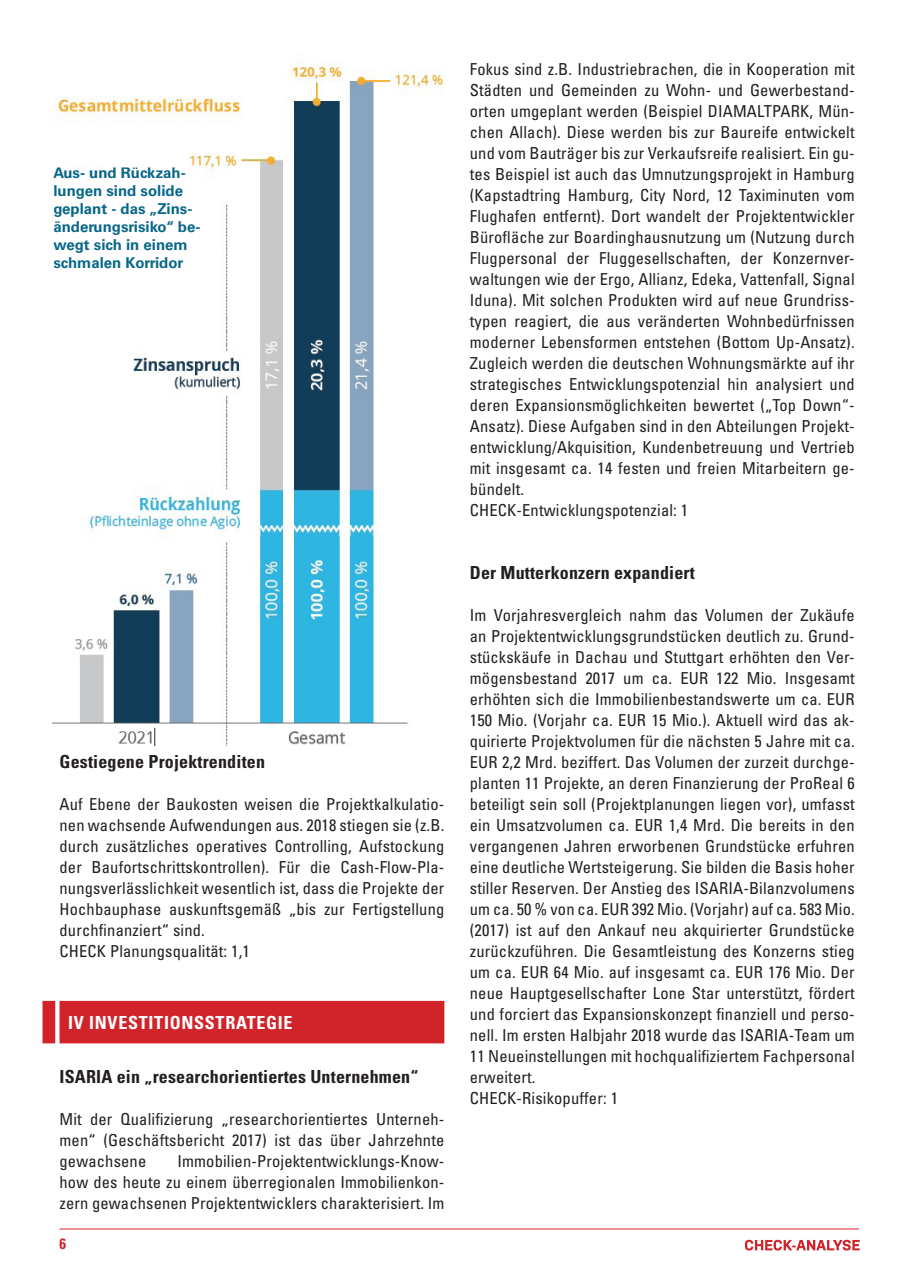
<style>
.page{position:relative;width:910px;height:1280px;background:#fff}
.page>*{position:absolute;margin:0;border:0;box-sizing:border-box;transform-origin:0 0}
.Headline_2_universe{font:700 condensed 18px "Univers LT Std";letter-spacing:.01em;color:#231f20}
.Headline_2_universe-2{font:700 condensed 18px "Univers LT Std";letter-spacing:.04em;color:#fff}
.Fließtext_1_univers{font:condensed 16.5px/21px "Univers LT Std";letter-spacing:.01em;color:#231f20;text-align:justify}
.t1{font:700 15px/18px "Univers LT Std";color:#006385}
.t2{font:700 condensed 15px "Univers LT Std";color:#d1232a}
</style>
<div class="page">
<div style="left:43px;top:1001px;width:401px;height:42px;background:#d1232a"></div>
<img style="left:53px;top:61px;width:391px;height:684px">
<div style="left:53px;top:167px;width:150px;height:130px;background:#fff"></div>
<svg style="left:53px;top:160px;width:148px;height:6px"></svg>
<svg style="left:745px;top:1240px;width:115px;height:10px"></svg>
<hr style="left:60px;top:1228px;width:799px;height:1px;background:#d1232a">
<p class="t1" style="left:53px;top:164px;width:148px">Aus- und Rückzah&shy;lungen sind solide geplant - das „Zins&shy;änderungsrisiko“ be&shy;wegt sich in einem schmalen Korridor</p>
<p class="Headline_2_universe" style="left:60px;top:751px;width:207px">Gestiegene Projektrenditen</p>
<p class="Fließtext_1_univers" style="left:60px;top:793px;width:386px">Auf Ebene der Baukosten weisen die Projektkalkulatio&shy;nen wachsende Aufwendungen aus. 2018 stiegen sie (z.B. durch zusätzliches operatives Controlling, Aufstockung der Baufortschrittskontrollen). Für die Cash-Flow-Pla&shy;nungsverlässlichkeit wesentlich ist, dass die Projekte der Hochbauphase auskunftsgemäß „bis zur Fertigstellung durchfinanziert“ sind.</p>
<p class="Fließtext_1_univers" style="left:60px;top:940px;width:192px">CHECK Planungsqualität: 1,1</p>
<p class="Headline_2_universe-2" style="left:68px;top:1012px;width:226px">IV INVESTITIONSSTRATEGIE</p>
<p class="Headline_2_universe" style="left:60px;top:1066px;width:360px">ISARIA ein „researchorientiertes Unternehmen“</p>
<p class="Fließtext_1_univers" style="left:60px;top:1108px;width:386px">Mit der Qualifizierung „researchorientiertes Unterneh&shy;men“ (Geschäftsbericht 2017) ist das über Jahrzehnte gewachsene</p>
<p class="Fließtext_1_univers" style="left:60px;top:1150px;width:386px;text-indent:118px">Immobilien-Projektentwicklungs-Know&shy;how des heute zu einem überregionalen Immobilienkon&shy;zern gewachsenen Projektentwicklers charakterisiert. Im</p>
<p class="t2" style="left:60px;top:1235px;width:8px">6</p>
<p class="Fließtext_1_univers" style="left:470px;top:58px;width:386px">Fokus sind z.B. Industriebrachen, die in Kooperation mit Städten und Gemeinden zu Wohn- und Gewerbestand&shy;orten umgeplant werden (Beispiel DIAMALTPARK, Mün&shy;chen Allach). Diese werden bis zur Baureife entwickelt und vom Bauträger bis zur Verkaufsreife realisiert. Ein gu&shy;tes Beispiel ist auch das Umnutzungsprojekt in Hamburg (Kapstadtring Hamburg, City Nord, 12 Taximinuten vom Flughafen entfernt). Dort wandelt der Projektentwickler Bürofläche zur Boardinghausnutzung um (Nutzung durch Flugpersonal der Fluggesellschaften, der Konzernver&shy;waltungen wie der Ergo, Allianz, Edeka, Vattenfall, Signal Iduna). Mit solchen Produkten wird auf neue Grundriss&shy;typen reagiert, die aus veränderten Wohnbedürfnissen moderner Lebensformen entstehen (Bottom Up-Ansatz).<br>Zugleich werden die deutschen Wohnungsmärkte auf ihr strategisches Entwicklungspotenzial hin analysiert und deren Expansionsmöglichkeiten bewertet („Top Down“- Ansatz). Diese Aufgaben sind in den Abteilungen Projekt&shy;entwicklung/Akquisition, Kundenbetreuung und Vertrieb mit insgesamt ca. 14 festen und freien Mitarbeitern ge&shy;bündelt.</p>
<p class="Fließtext_1_univers" style="left:470px;top:499px;width:220px">CHECK-Entwicklungspotenzial: 1</p>
<p class="Headline_2_universe" style="left:470px;top:562px;width:226px">Der Mutterkonzern expandiert</p>
<p class="Fließtext_1_univers" style="left:470px;top:604px;width:386px">Im Vorjahresvergleich nahm das Volumen der Zukäufe an Projektentwicklungsgrundstücken deutlich zu. Grund&shy;stückskäufe in Dachau und Stuttgart erhöhten den Ver&shy;mögensbestand 2017 um ca. EUR 122 Mio. Insgesamt erhöhten sich die Immobilienbestandswerte um ca. EUR 150 Mio. (Vorjahr ca. EUR 15 Mio.). Aktuell wird das ak&shy;quirierte Projektvolumen für die nächsten 5 Jahre mit ca.<br>EUR 2,2 Mrd. beziffert. Das Volumen der zurzeit durchge&shy;planten 11 Projekte, an deren Finanzierung der ProReal 6 beteiligt sein soll (Projektplanungen liegen vor), umfasst ein Umsatzvolumen ca. EUR 1,4 Mrd. Die bereits in den vergangenen Jahren erworbenen Grundstücke erfuhren eine deutliche Wertsteigerung. Sie bilden die Basis hoher stiller Reserven. Der Anstieg des ISARIA-Bilanzvolumens um ca. 50 % von ca. EUR 392 Mio. (Vorjahr) auf ca. 583 Mio. (2017) ist auf den Ankauf neu akquirierter Grundstücke zurückzuführen. Die Gesamtleistung des Konzerns stieg um ca. EUR 64 Mio. auf insgesamt ca. EUR 176 Mio. Der neue Hauptgesellschafter Lone Star unterstützt, fördert und forciert das Expansionskonzept finanziell und perso&shy;nell. Im ersten Halbjahr 2018 wurde das ISARIA-Team um 11 Neueinstellungen mit hochqualifiziertem Fachpersonal erweitert.</p>
<p class="Fließtext_1_univers" style="left:470px;top:1087px;width:150px">CHECK-Risikopuffer: 1</p>
</div>
